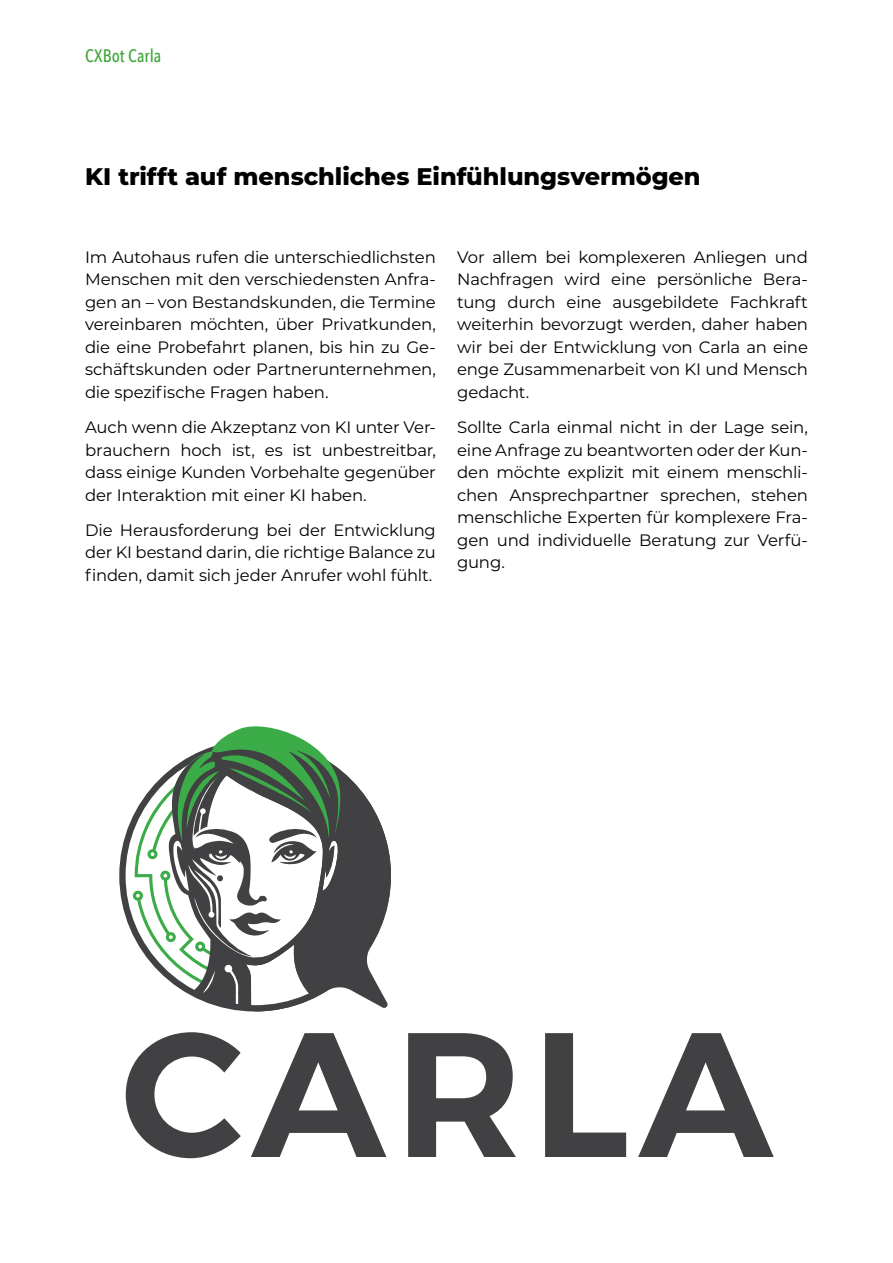
<style>
.page{position:relative;width:893px;height:1263px;background:#fff}
.page>*{position:absolute;margin:0;border:0;box-sizing:border-box;transform-origin:0 0}
.t1{font:800 24px "Montserrat";color:#000}
.t2{font:500 18px "Avenir Next Condensed";letter-spacing:.005em;color:#3da436}
.t3{font:16.5px/22.5px "Montserrat";letter-spacing:-.01em;color:#000;text-align:justify}
</style>
<div class="page">
<svg style="left:126px;top:1032px;width:115px;height:126px"></svg>
<svg style="left:251px;top:1033px;width:135px;height:124px"></svg>
<svg style="left:408px;top:1033px;width:108px;height:124px"></svg>
<svg style="left:545px;top:1033px;width:81px;height:124px"></svg>
<svg style="left:638px;top:1033px;width:136px;height:124px"></svg>
<svg style="left:119px;top:816px;width:14px;height:119px"></svg>
<svg style="left:133px;top:726px;width:258px;height:285px"></svg>
<svg style="left:169px;top:749px;width:173px;height:261px"></svg>
<p class="t2" style="left:85px;top:45px;width:78px">CXBot Carla</p>
<h1 class="t1" style="left:85px;top:159px;width:617px">KI trifft auf menschliches Einfühlungsvermögen</h1>
<p class="t3" style="left:85px;top:245px;width:352px">Im Autohaus rufen die unterschiedlichsten Menschen mit den verschiedensten Anfra&shy;gen an – von Bestandskunden, die Termine vereinbaren möchten, über Privatkunden, die eine Probefahrt planen, bis hin zu Ge&shy;schäftskunden oder Partnerunternehmen, die spezifische Fragen haben.</p>
<p class="t3" style="left:85px;top:415px;width:352px">Auch wenn die Akzeptanz von KI unter Ver&shy;brauchern hoch ist, es ist unbestreitbar, dass einige Kunden Vorbehalte gegenüber der Interaktion mit einer KI haben.</p>
<p class="t3" style="left:85px;top:518px;width:352px">Die Herausforderung bei der Entwicklung der KI bestand darin, die richtige Balance zu finden, damit sich jeder Anrufer wohl fühlt.</p>
<p class="t3" style="left:457px;top:245px;width:352px">Vor allem bei komplexeren Anliegen und Nachfragen wird eine persönliche Bera&shy;tung durch eine ausgebildete Fachkraft weiterhin bevorzugt werden, daher haben wir bei der Entwicklung von Carla an eine enge Zusammenarbeit von KI und Mensch gedacht.</p>
<p class="t3" style="left:457px;top:415px;width:352px">Sollte Carla einmal nicht in der Lage sein, eine Anfrage zu beantworten oder der Kun&shy;den möchte explizit mit einem menschli&shy;chen Ansprechpartner sprechen, stehen menschliche Experten für komplexere Fra&shy;gen und individuelle Beratung zur Verfü&shy;gung.</p>
</div>
